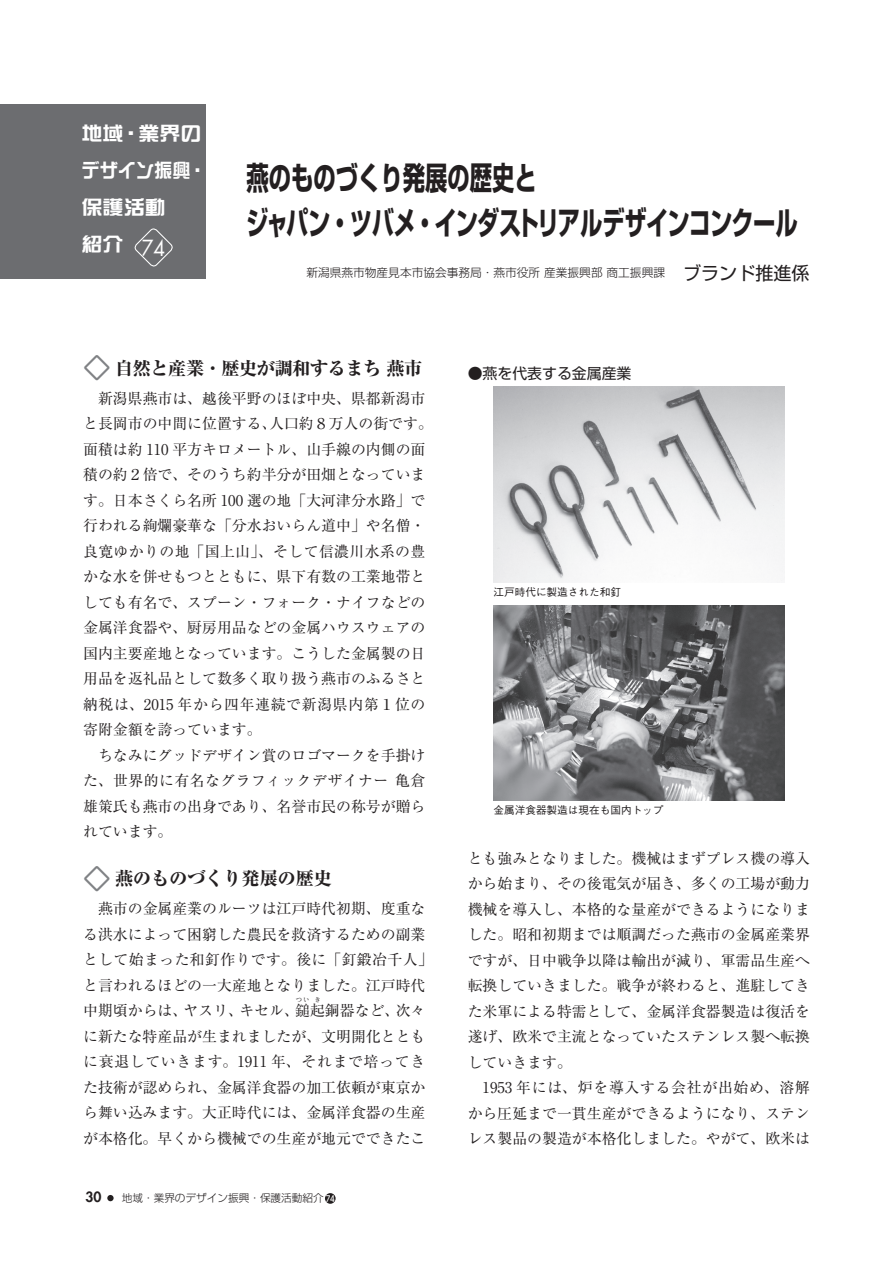
<style>
.page{position:relative;width:893px;height:1263px;background:#fff}
.page>*{position:absolute;margin:0;border:0;box-sizing:border-box;transform-origin:0 0}
.t1{font:700 31.95px/44.7px "Shin Go Pro";letter-spacing:-.02em;color:#231f20;scale:.7 1}
.t2{font:21.3px "Futura";color:#fff;scale:.9 1}
.t3{font:19.2px/37.2px "DF So Gei Std W7";color:#fff;scale:1.1 1}
.t4{font:800 18px "Ryumin Pro";letter-spacing:-.02em;color:#231f20}
.t5{font:800 18px "Ryumin Pro";color:#231f20}
.t6{font:14.85px/25.5px "Ryumin Pro";color:#231f20}
.t7{font:14.85px "Shin Go Pro";color:#231f20}
.t8{font:800 13.8px "Futura Std";color:#231f20}
.t9{font:300 11.7px "Shin Go Pro";color:#231f20}
.t10{font:500 10.65px "Gothic BBB Pro";color:#231f20}
.t11{font:300 10.65px "Shin Go Pro";color:#231f20}
.t12{font:6.45px "Ryumin Pro";color:#231f20}
.s1{font-weight:400;font-size:18px}
.s2{font-family:"Seurat Pro DB";font-weight:400;font-size:27.6px;color:#808285}
.s3{font-family:"UD Shin Go NT Pro";font-weight:500;font-size:8.55px;color:#fff}
</style>
<div class="page">
<div style="left:107px;top:1195px;width:7px;height:6px;background:#231f20;border-radius:50%"></div>
<div style="left:325px;top:1193px;width:11px;height:11px;background:#231f20;border-radius:50%"></div>
<div style="left:0;top:104px;width:205px;height:175px;background:#6c6d70"></div>
<svg style="left:134px;top:228px;width:39px;height:39px"></svg>
<img style="left:493px;top:606px;width:291px;height:194px">
<img style="left:493px;top:387px;width:291px;height:195px">
<p class="t3" style="left:82px;top:114px;width:115px">地域・業界のデザイン振興・保護活動<br>紹介</p>
<h2 class="t2" style="left:142px;top:235px;width:28px">74</h2>
<h1 class="t1" style="left:246px;top:152px;width:789px">燕のものづくり発展の歴史と<br>ジャパン・ツバメ・インダストリアルデザインコンクール</h1>
<p class="t9" style="left:306px;top:263px;width:505px">新潟県燕市物産見本市協会事務局・燕市役所 産業振興部 商工振興課<span class="s1">　ブランド推進係</span></p>
<p class="t4" style="left:83px;top:354px;width:341px"><span class="s2">◇</span> 自然と産業・歴史が調和するまち 燕市</p>
<p class="t6" style="left:83px;top:384px;width:351px">　新潟県燕市は、越後平野のほぼ中央、県都新潟市と長岡市の中間に位置する、人口約８万人の街です。面積は約 110 平方キロメートル、山手線の内側の面積の約２倍で、そのうち約半分が田畑となっています。日本さくら名所 100 選の地「大河津分水路」で行われる絢爛豪華な「分水おいらん道中」や名僧・良寛ゆかりの地「国上山」、そして信濃川水系の豊かな水を併せもつとともに、県下有数の工業地帯としても有名で、スプーン・フォーク・ナイフなどの金属洋食器や、厨房用品などの金属ハウスウェアの国内主要産地となっています。こうした金属製の日用品を返礼品として数多く取り扱う燕市のふるさと納税は、2015 年から四年連続で新潟県内第１位の寄附金額を誇っています。<br>　ちなみにグッドデザイン賞のロゴマークを手掛けた、世界的に有名なグラフィックデザイナー 亀倉雄策氏も燕市の出身であり、名誉市民の称号が贈られています。</p>
<p class="t5" style="left:83px;top:864px;width:250px"><span class="s2">◇</span> 燕のものづくり発展の歴史</p>
<p class="t6" style="left:83px;top:895px;width:351px">　燕市の金属産業のルーツは江戸時代初期、度重なる洪水によって困窮した農民を救済するための副業として始まった和釘作りです。後に「釘鍛冶千人」と言われるほどの一大産地となりました。江戸時代中期頃からは、ヤスリ、キセル、鎚起銅器など、次々</p>
<p class="t12" style="left:296px;top:995px;width:15px">つい</p>
<p class="t12" style="left:314px;top:995px;width:8px">き</p>
<p class="t6" style="left:83px;top:1022px;width:344px;text-align:justify">に新たな特産品が生まれましたが、文明開化とともに衰退していきます。1911 年、それまで培ってきた技術が認められ、金属洋食器の加工依頼が東京から舞い込みます。大正時代には、金属洋食器の生産が本格化。早くから機械での生産が地元でできたこ</p>
<p class="t8" style="left:86px;top:1188px;width:17px">30</p>
<p class="t11" style="left:122px;top:1189px;width:214px">地域・業界のデザイン振興・保護活動紹介 <span class="s3">74</span></p>
<p class="t7" style="left:468px;top:361px;width:165px">●燕を代表する金属産業</p>
<p class="t10" style="left:493px;top:583px;width:129px">江戸時代に製造された和釘</p>
<p class="t10" style="left:493px;top:801px;width:172px">金属洋食器製造は現在も国内トップ</p>
<p class="t6" style="left:468px;top:844px;width:344px">とも強みとなりました。機械はまずプレス機の導入から始まり、その後電気が届き、多くの工場が動力機械を導入し、本格的な量産ができるようになりました。昭和初期までは順調だった燕市の金属産業界ですが、日中戦争以降は輸出が減り、軍需品生産へ転換していきました。戦争が終わると、進駐してきた米軍による特需として、金属洋食器製造は復活を遂げ、欧米で主流となっていたステンレス製へ転換していきます。<br>　1953 年には、炉を導入する会社が出始め、溶解から圧延まで一貫生産ができるようになり、ステンレス製品の製造が本格化しました。やがて、欧米は</p>
</div>
